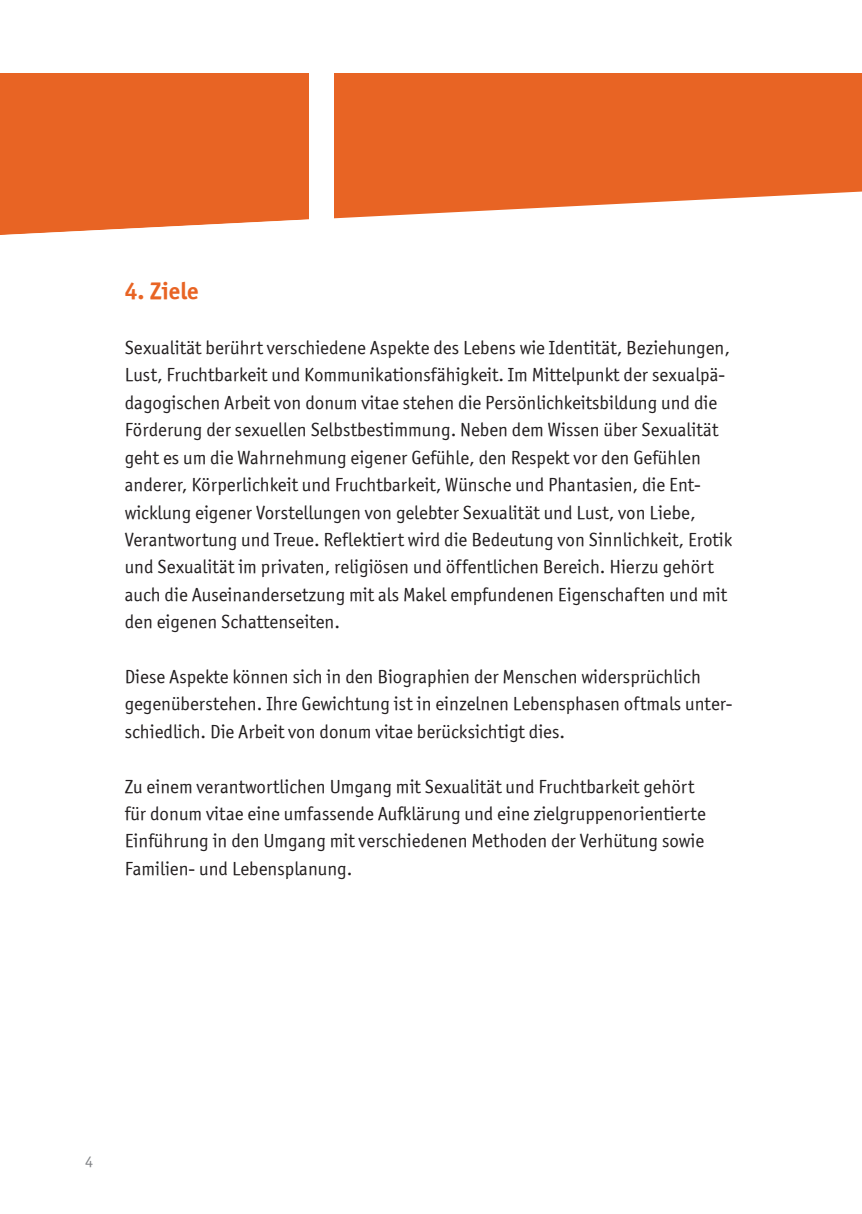
<style>
.page{position:relative;width:862px;height:1214px;background:#fff}
.page>*{position:absolute;margin:0;border:0;box-sizing:border-box;transform-origin:0 0}
.t1{font:24px "Officina Sans ITCTT Bold";color:#e86424}
.t2{font:19px/27.4px "Officina Sans ITCTT Book";color:#231f20}
.t3{font:16px "Officina Sans ITCTT Book";color:#828487}
</style>
<div class="page">
<div style="left:0;top:74px;width:308px;height:195px;background:#e86424"></div>
<div style="left:335px;top:74px;width:527px;height:195px;background:#e86424"></div>
<svg style="left:0;top:153px;width:862px;height:116px"></svg>
<p class="t1" style="left:125px;top:276px;width:75px">4. Ziele</p>
<p class="t2" style="left:125px;top:334px;width:609px">Sexualität berührt verschiedene Aspekte des Lebens wie Identität, Beziehungen, Lust, Fruchtbarkeit und Kommunikationsfähigkeit. Im Mittelpunkt der sexualpä&shy;dagogischen Arbeit von donum vitae stehen die Persönlichkeitsbildung und die Förderung der sexuellen Selbstbestimmung. Neben dem Wissen über Sexualität geht es um die Wahrnehmung eigener Gefühle, den Respekt vor den Gefühlen anderer, Körperlichkeit und Fruchtbarkeit, Wünsche und Phantasien, die Ent&shy;wicklung eigener Vorstellungen von gelebter Sexualität und Lust, von Liebe, Verantwortung und Treue. Reflektiert wird die Bedeutung von Sinnlichkeit, Erotik und Sexualität im privaten, religiösen und öffentlichen Bereich. Hierzu gehört auch die Auseinandersetzung mit als Makel empfundenen Eigenschaften und mit den eigenen Schattenseiten.</p>
<p class="t2" style="left:125px;top:662px;width:609px">Diese Aspekte können sich in den Biographien der Menschen widersprüchlich gegenüberstehen. Ihre Gewichtung ist in einzelnen Lebensphasen oftmals unter&shy;schiedlich. Die Arbeit von donum vitae berücksichtigt dies.</p>
<p class="t2" style="left:125px;top:772px;width:582px">Zu einem verantwortlichen Umgang mit Sexualität und Fruchtbarkeit gehört für donum vitae eine umfassende Aufklärung und eine zielgruppenorientierte Einführung in den Umgang mit verschiedenen Methoden der Verhütung sowie Familien- und Lebensplanung.</p>
<p class="t3" style="left:85px;top:1152px;width:9px">4</p>
</div>
